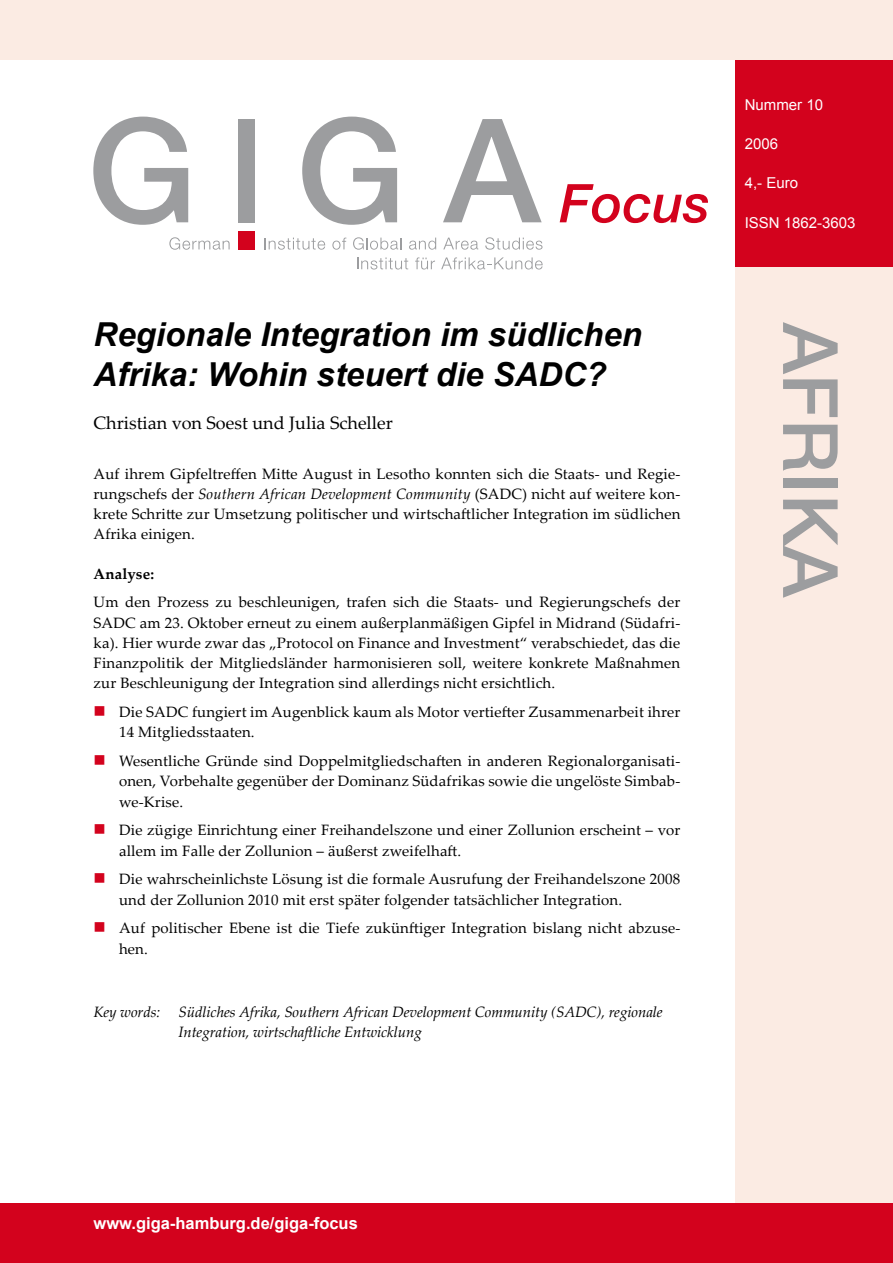
<style>
.page{position:relative;width:893px;height:1263px;background:#fff}
.page>*{position:absolute;margin:0;border:0;box-sizing:border-box;transform-origin:0 0}
.t1{font:italic 700 33px/39.6px "Arial";color:#000}
.t2{font:18px "Palatino Linotype";color:#000}
.t3{font:700 16.5px "Arial";color:#fff}
.t4{font:16.5px "Wingdings";color:#d3021d}
.t5{font:15px/20.2px "Palatino Linotype";letter-spacing:.01em;color:#000}
.t6{font:italic 15px/20.2px "Palatino Linotype";letter-spacing:-.005em;color:#000}
.t7{font:15px "Arial";color:#fff}
.t8{font:700 15px "Palatino Linotype";letter-spacing:.01em;color:#000}
.s1{font-style:italic}
</style>
<div class="page">
<div style="left:736px;top:60px;width:157px;height:207px;background:#d3021d"></div>
<div style="left:736px;top:268px;width:157px;height:995px;background:#fbebe3"></div>
<div style="left:0;top:1203px;width:893px;height:60px;background:#d3021d"></div>
<div style="left:0;top:0;width:893px;height:60px;background:#fbebe3"></div>
<div style="left:238px;top:119px;width:17px;height:103px;background:#9c9d9f"></div>
<svg style="left:93px;top:117px;width:95px;height:108px"></svg>
<svg style="left:302px;top:117px;width:95px;height:108px"></svg>
<svg style="left:443px;top:119px;width:99px;height:103px"></svg>
<svg style="left:169px;top:237px;width:61px;height:13px"></svg>
<div style="left:238px;top:231px;width:17px;height:18px;background:#d3021d"></div>
<svg style="left:357px;top:257px;width:51px;height:12px"></svg>
<svg style="left:415px;top:257px;width:20px;height:12px"></svg>
<svg style="left:441px;top:257px;width:102px;height:12px"></svg>
<svg style="left:264px;top:238px;width:61px;height:12px"></svg>
<svg style="left:332px;top:238px;width:14px;height:12px"></svg>
<svg style="left:353px;top:237px;width:48px;height:13px"></svg>
<svg style="left:409px;top:238px;width:27px;height:12px"></svg>
<svg style="left:443px;top:238px;width:35px;height:12px"></svg>
<svg style="left:485px;top:237px;width:57px;height:13px"></svg>
<svg style="left:560px;top:184px;width:148px;height:39px"></svg>
<svg style="left:783px;top:322px;width:55px;height:95px"></svg>
<svg style="left:783px;top:425px;width:55px;height:46px"></svg>
<div style="left:783px;top:478px;width:55px;height:10px;background:#9c9d9f"></div>
<svg style="left:783px;top:500px;width:55px;height:98px"></svg>
<h1 class="t1" style="left:94px;top:316px;width:550px">Regionale Integration im südlichen<br>Afrika: Wohin steuert die SADC?</h1>
<p class="t2" style="left:94px;top:410px;width:301px">Christian von Soest und Julia Scheller</p>
<p class="t5" style="left:94px;top:463px;width:588px;text-align:justify">Auf ihrem Gipfeltreffen Mitte August in Lesotho konnten sich die Staats- und Regie&shy;rungschefs der <span class="s1">Southern African Development Community</span> (SADC) nicht auf weitere kon&shy;krete Schritte zur Umsetzung politischer und wirtschaftlicher Integration im südlichen Afrika einigen.</p>
<p class="t8" style="left:94px;top:563px;width:62px">Analyse:</p>
<p class="t5" style="left:94px;top:592px;width:588px;text-align:justify">Um den Prozess zu beschleunigen, trafen sich die Staats- und Regierungschefs der SADC am 23. Oktober erneut zu einem außerplanmäßigen Gipfel in Midrand (Südafri&shy;ka). Hier wurde zwar das „Protocol on Finance and Investment“ verabschiedet, das die Finanzpolitik der Mitgliedsländer harmonisieren soll, weitere konkrete Maßnahmen zur Beschleunigung der Integration sind allerdings nicht ersichtlich.</p>
<p class="t5" style="left:119px;top:701px;width:563px">Die SADC fungiert im Augenblick kaum als Motor vertiefter Zusammenarbeit ihrer<br>14 Mitgliedsstaaten.</p>
<p class="t5" style="left:119px;top:750px;width:563px;text-align:justify">Wesentliche Gründe sind Doppelmitgliedschaften in anderen Regionalorganisati&shy;onen, Vorbehalte gegenüber der Dominanz Südafrikas sowie die ungelöste Simbab&shy;we-Krise.</p>
<p class="t5" style="left:119px;top:820px;width:563px">Die zügige Einrichtung einer Freihandelszone und einer Zollunion erscheint – vor allem im Falle der Zollunion – äußerst zweifelhaft.</p>
<p class="t5" style="left:119px;top:869px;width:563px">Die wahrscheinlichste Lösung ist die formale Ausrufung der Freihandelszone 2008 und der Zollunion 2010 mit erst später folgender tatsächlicher Integration.</p>
<p class="t5" style="left:119px;top:918px;width:563px">Auf politischer Ebene ist die Tiefe zukünftiger Integration bislang nicht abzuse&shy;hen.</p>
<p class="t4" style="left:94px;top:702px;width:14px">■</p>
<p class="t4" style="left:94px;top:751px;width:14px">■</p>
<p class="t4" style="left:94px;top:821px;width:14px">■</p>
<p class="t4" style="left:94px;top:870px;width:14px">■</p>
<p class="t4" style="left:94px;top:919px;width:14px">■</p>
<p class="t6" style="left:179px;top:1001px;width:486px;text-indent:-85px">Key words: Südliches Afrika, Southern African Development Community (SADC), regionale<br>Integration, wirtschaftliche Entwicklung</p>
<p class="t7" style="left:745px;top:95px;width:80px">Nummer 10</p>
<p class="t7" style="left:745px;top:134px;width:35px">2006</p>
<p class="t7" style="left:745px;top:173px;width:55px">4,- Euro</p>
<p class="t7" style="left:745px;top:212px;width:112px">ISSN 1862-3603</p>
<p class="t3" style="left:94px;top:1212px;width:266px">www.giga-hamburg.de/giga-focus</p>
</div>
